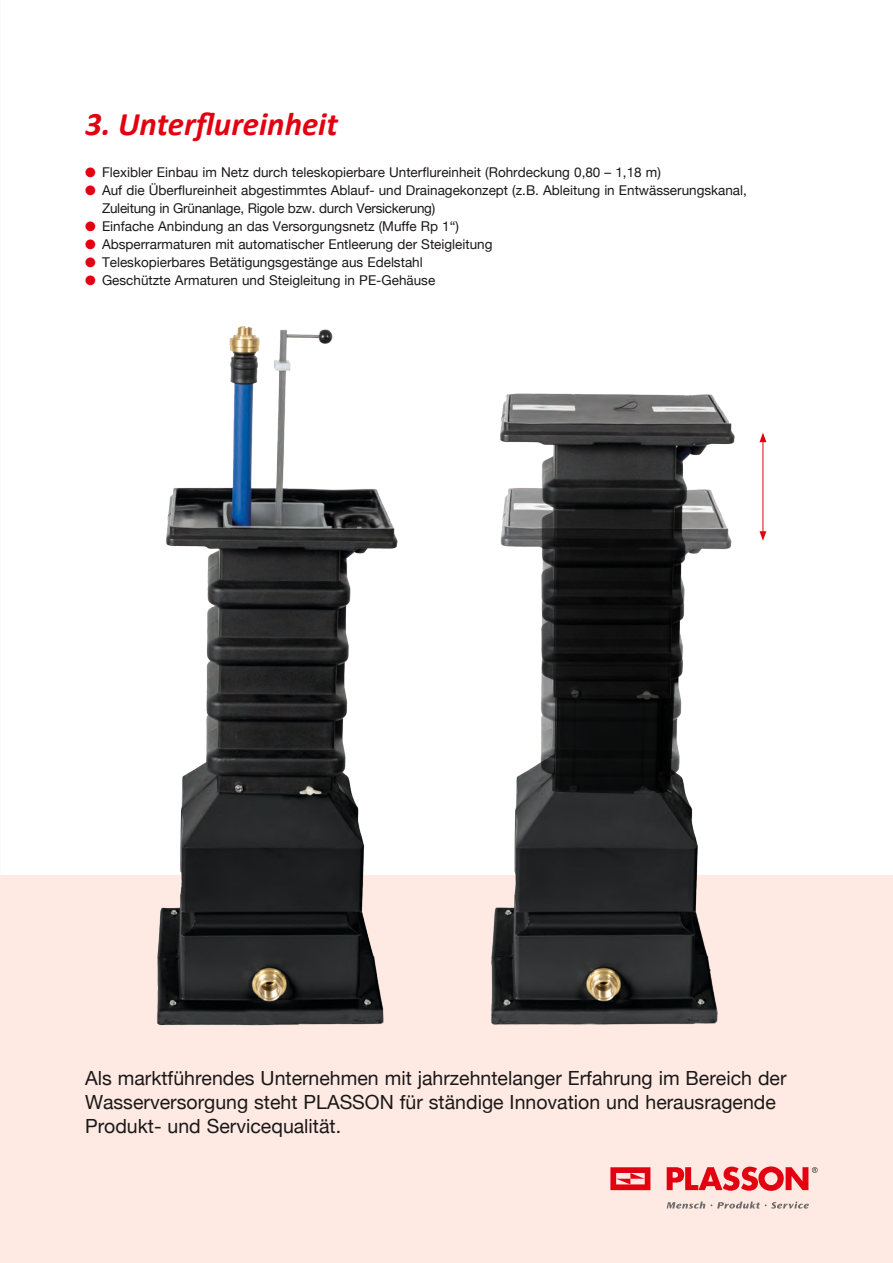
<style>
.page{position:relative;width:893px;height:1263px;background:#fff}
.page>*{position:absolute;margin:0;border:0;box-sizing:border-box;transform-origin:0 0}
.t1{font:italic 700 33px "Calibri";color:#e30011}
.t2{font:19.5px/24px "Helvetica Neue";color:#1b1819}
.t3{font:13.5px/18px "Helvetica Neue";color:#1b1819}
.s1{color:#e30011}
</style>
<div class="page">
<div style="left:0;top:875px;width:893px;height:388px;background:#feeae2"></div>
<img style="left:491px;top:393px;width:232px;height:632px">
<img style="left:491px;top:411px;width:276px;height:417px">
<hr style="left:763px;top:440px;width:1px;height:94px;background:#e30011">
<svg style="left:759px;top:433px;width:7px;height:9px"></svg>
<svg style="left:759px;top:531px;width:7px;height:10px"></svg>
<img style="left:157px;top:326px;width:241px;height:700px">
<svg style="left:610px;top:1167px;width:40px;height:23px"></svg>
<svg style="left:667px;top:1201px;width:142px;height:7px"></svg>
<svg style="left:667px;top:1166px;width:151px;height:25px"></svg>
<p class="t1" style="left:85px;top:101px;width:254px">3. Unterflureinheit</p>
<p class="t3" style="left:85px;top:164px;width:577px"><span class="s1">●</span> Flexibler Einbau im Netz durch teleskopierbare Unterflureinheit (Rohrdeckung 0,80 – 1,18 m)</p>
<p class="t3" style="left:102px;top:182px;width:646px;text-indent:-17px"><span class="s1">●</span> Auf die Überflureinheit abgestimmtes Ablauf- und Drainagekonzept (z.B. Ableitung in Entwässerungskanal,<br>Zuleitung in Grünanlage, Rigole bzw. durch Versickerung)</p>
<p class="t3" style="left:85px;top:218px;width:375px"><span class="s1">●</span> Einfache Anbindung an das Versorgungsnetz (Muffe Rp 1“)</p>
<p class="t3" style="left:85px;top:236px;width:409px"><span class="s1">●</span> Absperrarmaturen mit automatischer Entleerung der Steigleitung</p>
<p class="t3" style="left:85px;top:254px;width:339px"><span class="s1">●</span> Teleskopierbares Betätigungsgestänge aus Edelstahl</p>
<p class="t3" style="left:85px;top:272px;width:352px"><span class="s1">●</span> Geschützte Armaturen und Steigleitung in PE-Gehäuse</p>
<p class="t2" style="left:85px;top:1067px;width:703px">Als marktführendes Unternehmen mit jahrzehntelanger Erfahrung im Bereich der<br>Wasserversorgung steht PLASSON für ständige Innovation und herausragende<br>Produkt- und Servicequalität.</p>
</div>
